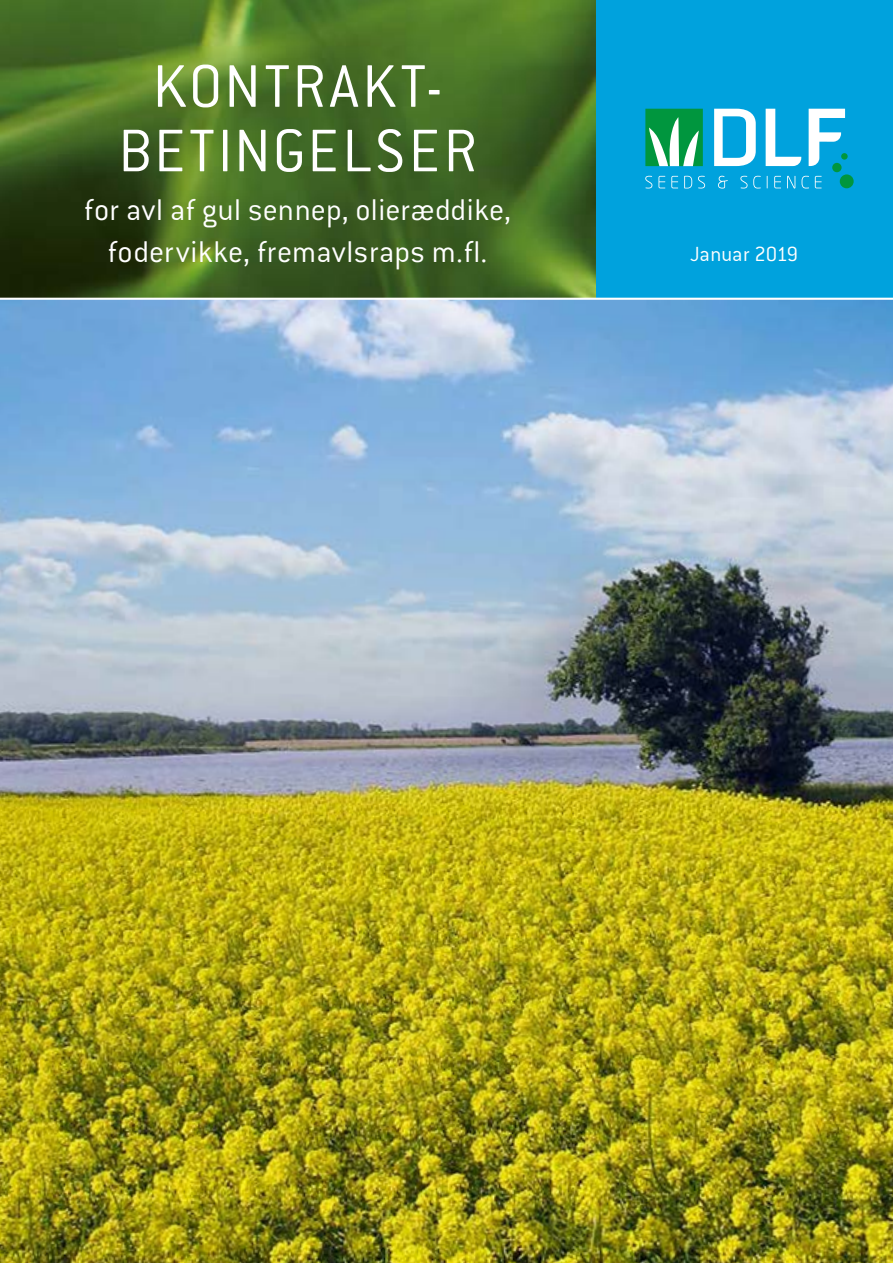
<style>
.page{position:relative;width:893px;height:1263px;background:#fff}
.page>*{position:absolute;margin:0;border:0;box-sizing:border-box;transform-origin:0 0}
.t1{font:300 66px/64.5px "Conduit ITC Std";letter-spacing:.04em;color:#fff;text-align:center}
.t2{font:300 33px/42px "Conduit ITC Std";letter-spacing:.01em;color:#fff;text-align:center}
.t3{font:300 22.5px "Conduit ITC Std";color:#fff}
</style>
<div class="page">
<img style="left:0;top:300px;width:893px;height:963px">
<div style="left:595px;top:0;width:298px;height:299px;background:#00a2dd"></div>
<img style="left:0;top:0;width:595px;height:298px">
<hr style="left:0;top:298px;width:893px;height:2px;background:#fff">
<svg style="left:714px;top:109px;width:42px;height:57px"></svg>
<svg style="left:766px;top:109px;width:35px;height:57px"></svg>
<svg style="left:809px;top:109px;width:36px;height:57px"></svg>
<svg style="left:645px;top:176px;width:7px;height:12px"></svg>
<svg style="left:658px;top:176px;width:7px;height:12px"></svg>
<svg style="left:671px;top:176px;width:7px;height:12px"></svg>
<svg style="left:684px;top:176px;width:8px;height:12px"></svg>
<svg style="left:698px;top:176px;width:7px;height:12px"></svg>
<svg style="left:740px;top:176px;width:21px;height:12px"></svg>
<svg style="left:767px;top:176px;width:1px;height:12px"></svg>
<svg style="left:774px;top:176px;width:7px;height:12px"></svg>
<svg style="left:787px;top:176px;width:8px;height:12px"></svg>
<svg style="left:802px;top:176px;width:7px;height:12px"></svg>
<svg style="left:815px;top:176px;width:7px;height:12px"></svg>
<svg style="left:718px;top:176px;width:10px;height:13px"></svg>
<svg style="left:645px;top:109px;width:58px;height:57px;background:#43b272"></svg>
<div style="left:841px;top:153px;width:7px;height:7px;background:#00963e;border-radius:50%"></div>
<div style="left:832px;top:163px;width:10px;height:9px;background:#00963e;border-radius:50%"></div>
<div style="left:840px;top:174px;width:14px;height:14px;background:#00963e;border-radius:50%"></div>
<h1 class="t1" style="left:118px;top:52px;width:360px">KONTRAKT-<br>BETINGELSER</h1>
<p class="t2" style="left:84px;top:188px;width:428px">for avl af gul sennep, olieræddike, fodervikke, fremavlsraps m.fl.</p>
<p class="t3" style="left:690px;top:240px;width:110px">Januar 2019</p>
</div>
